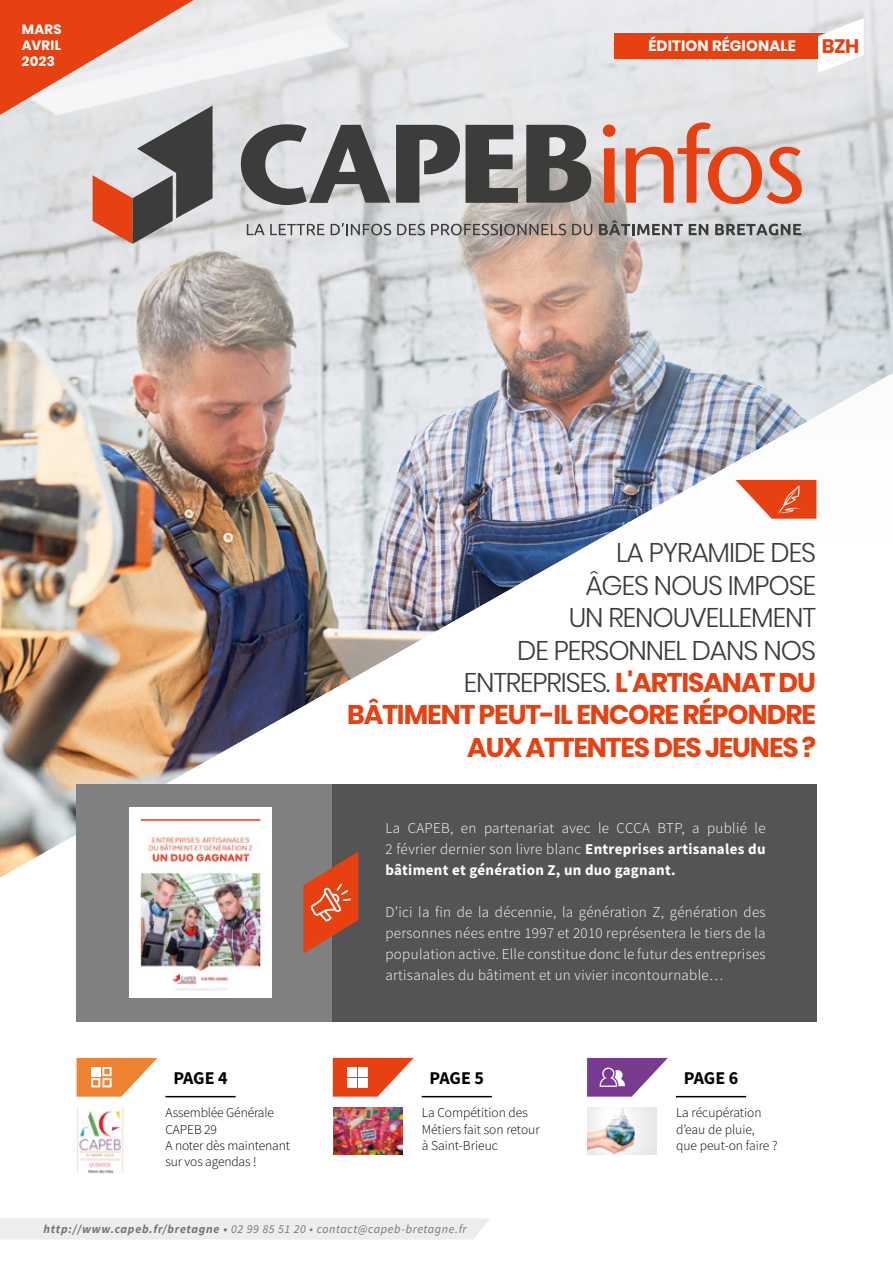
<style>
.page{position:relative;width:893px;height:1263px;background:#fff}
.page>*{position:absolute;margin:0;border:0;box-sizing:border-box;transform-origin:0 0}
.t1{font:300 27px/32.4px "Poppins";letter-spacing:-.04em;color:#3c3c3b;text-align:right}
.t2{font:700 19.5px "Poppins";color:#e74011}
.t3{font:700 18px "Source Sans Pro";letter-spacing:-.01em;color:#000}
.t4{font:300 15px/21px "Source Sans Pro";letter-spacing:.02em;color:#fff;text-align:justify}
.t5{font:700 15px "Poppins";letter-spacing:.01em;color:#fff}
.t6{font:300 13.5px/16.2px "Source Sans Pro";letter-spacing:-.005em;color:#000}
.t7{font:700 13.5px/16.2px "Poppins";letter-spacing:.02em;color:#fff;text-align:justify}
.t8{font:italic 12px "Source Sans Pro";letter-spacing:.05em;color:#727576}
.s1{font-weight:700;color:#e74011}
.s2{font-weight:700}
</style>
<div class="page">
<img style="left:0;top:0;width:893px;height:910px">
<svg style="left:735px;top:480px;width:81px;height:39px"></svg>
<svg style="left:603px;top:125px;width:12px;height:78px"></svg>
<svg style="left:626px;top:122px;width:176px;height:82px;background:#dfaea1"></svg>
<svg style="left:241px;top:124px;width:149px;height:81px;background:#8f9091"></svg>
<svg style="left:396px;top:125px;width:64px;height:78px;background:#767777"></svg>
<svg style="left:466px;top:125px;width:52px;height:78px;background:#686766"></svg>
<svg style="left:526px;top:125px;width:65px;height:78px;background:#5e5e5d"></svg>
<svg style="left:247px;top:224px;width:78px;height:11px"></svg>
<svg style="left:331px;top:223px;width:60px;height:12px"></svg>
<svg style="left:397px;top:224px;width:28px;height:11px"></svg>
<svg style="left:431px;top:224px;width:135px;height:11px"></svg>
<svg style="left:572px;top:224px;width:20px;height:11px"></svg>
<svg style="left:599px;top:220px;width:84px;height:15px"></svg>
<svg style="left:689px;top:224px;width:19px;height:11px"></svg>
<svg style="left:715px;top:224px;width:86px;height:11px"></svg>
<hr style="left:165px;top:1096px;width:71px;height:1px;background:#000">
<hr style="left:422px;top:1096px;width:70px;height:1px;background:#000">
<hr style="left:676px;top:1096px;width:70px;height:1px;background:#000">
<svg style="left:77px;top:1058px;width:80px;height:39px"></svg>
<div style="left:91px;top:1067px;width:9px;height:9px;background:#fff"></div>
<div style="left:91px;top:1078px;width:9px;height:9px;border:2px solid #fff"></div>
<div style="left:102px;top:1067px;width:10px;height:9px;border:2px solid #fff"></div>
<div style="left:102px;top:1078px;width:10px;height:9px;border:2px solid #fff"></div>
<svg style="left:333px;top:1058px;width:81px;height:39px"></svg>
<div style="left:347px;top:1067px;width:10px;height:9px;background:#fff"></div>
<div style="left:347px;top:1078px;width:10px;height:9px;background:#fff"></div>
<div style="left:359px;top:1067px;width:9px;height:9px;background:#fff"></div>
<div style="left:359px;top:1078px;width:9px;height:9px;background:#fff"></div>
<svg style="left:587px;top:1058px;width:81px;height:39px"></svg>
<div style="left:77px;top:784px;width:739px;height:237px;background:#555454"></div>
<img style="left:587px;top:1108px;width:69px;height:46px">
<img style="left:76px;top:1106px;width:49px;height:68px">
<div style="left:77px;top:784px;width:255px;height:237px;background:#7f8082"></div>
<img style="left:129px;top:808px;width:143px;height:189px">
<svg style="left:303px;top:852px;width:55px;height:102px"></svg>
<img style="left:333px;top:1108px;width:69px;height:46px">
<svg style="left:0;top:0;width:213px;height:244px;background:#d0a79c"></svg>
<div style="left:0;top:1218px;width:490px;height:21px;background:#ededed"></div>
<div style="left:614px;top:33px;width:233px;height:25px;background:#e74011"></div>
<svg style="left:818px;top:18px;width:46px;height:55px"></svg>
<p class="t7" style="left:22px;top:21px;width:41px">MARS AVRIL 2023</p>
<p class="t5" style="left:648px;top:37px;width:149px">ÉDITION RÉGIONALE</p>
<h2 class="t2" style="left:822px;top:35px;width:39px">BZH</h2>
<h1 class="t1" style="left:347px;top:537px;width:470px">LA PYRAMIDE DES<br>ÂGES NOUS IMPOSE<br>UN RENOUVELLEMENT<br>DE PERSONNEL DANS NOS<br>ENTREPRISES. <span class="s1">L'ARTISANAT DU<br>BÂTIMENT PEUT-IL ENCORE RÉPONDRE<br>AUX ATTENTES DES JEUNES ?</span></h1>
<p class="t4" style="left:385px;top:817px;width:382px">La CAPEB, en partenariat avec le CCCA BTP, a publié le 2 février dernier son livre blanc <span class="s2">Entreprises artisanales du bâtiment et génération Z, un duo gagnant.</span></p>
<p class="t4" style="left:385px;top:901px;width:382px">D’ici la fin de la décennie, la génération Z, génération des personnes nées entre 1997 et 2010 représentera le tiers de la population active. Elle constitue donc le futur des entreprises artisanales du bâtiment et un vivier incontournable…</p>
<p class="t3" style="left:173px;top:1066px;width:56px">PAGE 4</p>
<p class="t3" style="left:430px;top:1066px;width:56px">PAGE 5</p>
<p class="t6" style="left:165px;top:1105px;width:126px">Assemblée Générale<br>CAPEB 29<br>A noter dès maintenant sur vos agendas !</p>
<p class="t6" style="left:422px;top:1105px;width:119px">La Compétition des<br>Métiers fait son retour à Saint-Brieuc</p>
<p class="t3" style="left:684px;top:1066px;width:56px">PAGE 6</p>
<p class="t6" style="left:676px;top:1105px;width:103px">La récupération d’eau de pluie, que peut-on faire ?</p>
<p class="t8" style="left:44px;top:1221px;width:425px"><span class="s2">http://www.capeb.fr/bretagne •</span> 02 99 85 51 20 • contact@capeb-bretagne.fr</p>
</div>
